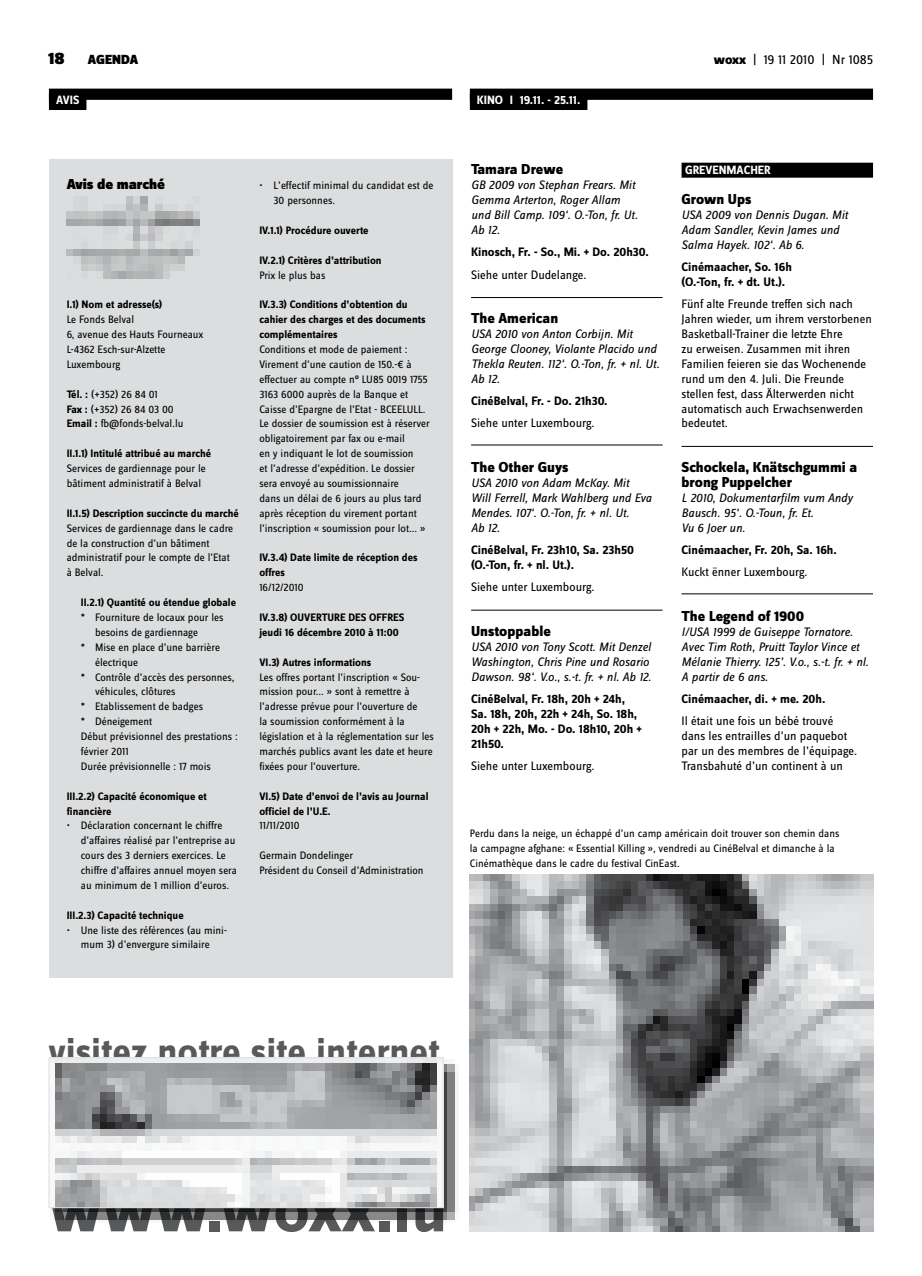
<style>
.page{position:relative;width:922px;height:1276px;background:#fff}
.page>*{position:absolute;margin:0;border:0;box-sizing:border-box;transform-origin:0 0}
.t1{font:700 69.75px "Zine Sans Dis";color:#58595b}
.t2{font:700 39px "Zine Sans Dis";color:#58595b}
.t3{font:900 17.5px "Zine Sans Dis";color:#000}
.t4{font:800 15px/14.9px "Zine Sans Dis";color:#000}
.t5{font:900 15px "Zine Sans Dis";color:#000}
.t6{font:13.75px "Zine Sans Dis";color:#000}
.t7{font:900 13.75px "Zine Sans Dis";color:#000}
.t8{font:italic 12.75px/14.9px "Zine Sans Dis";color:#000}
.t9{font:12.75px/14.9px "Zine Sans Dis";color:#000}
.t10{font:700 12.75px/14.9px "Zine Sans Dis";color:#000}
.t11{font:700 12.5px "Zine Sans Dis";color:#fff}
.t12{font:11.25px/14.9px "Zine Sans Dis";color:#000}
.t13{font:700 11.25px/14.9px "Zine Sans Dis";color:#000}
.s1{font-weight:800}
.s2{font-weight:700}
</style>
<div class="page">
<div style="left:469px;top:89px;width:403px;height:11px;background:#000"></div>
<div style="left:469px;top:94px;width:118px;height:16px;background:#000"></div>
<div style="left:49px;top:89px;width:403px;height:11px;background:#000"></div>
<div style="left:49px;top:94px;width:37px;height:16px;background:#000"></div>
<hr style="left:471px;top:297px;width:191px;height:1px;background:#000">
<hr style="left:471px;top:445px;width:191px;height:1px;background:#000">
<hr style="left:471px;top:610px;width:191px;height:1px;background:#000">
<div style="left:681px;top:163px;width:191px;height:15px;background:#000"></div>
<hr style="left:681px;top:446px;width:191px;height:1px;background:#000">
<hr style="left:681px;top:593px;width:191px;height:1px;background:#000">
<img style="left:469px;top:874px;width:403px;height:357px">
<div style="left:49px;top:159px;width:403px;height:819px;background:#dcddde"></div>
<img style="left:67px;top:197px;width:132px;height:81px">
<div style="left:51px;top:1059px;width:407px;height:164px;background:#000;opacity:.75"></div>
<img style="left:51px;top:1059px;width:390px;height:146px">
<div style="left:49px;top:1057px;width:394px;height:150px;border:1px solid #dcddde"></div>
<h3 class="t3" style="left:48px;top:49px;width:18px">18</h3>
<p class="t7" style="left:88px;top:53px;width:52px">AGENDA</p>
<p class="t6" style="left:713px;top:53px;width:161px"><span class="s1">woxx</span> | 19 11 2010 | Nr 1085</p>
<p class="t11" style="left:56px;top:93px;width:25px">AVIS</p>
<p class="t11" style="left:477px;top:93px;width:105px">KINO I 19.11. - 25.11.</p>
<h3 class="t5" style="left:67px;top:176px;width:100px">Avis de marché</h3>
<p class="t13" style="left:67px;top:298px;width:97px">I.1) Nom et adresse(s)</p>
<p class="t12" style="left:67px;top:313px;width:138px">Le Fonds Belval<br>6, avenue des Hauts Fourneaux<br>L-4362 Esch-sur-Alzette<br>Luxembourg</p>
<p class="t12" style="left:67px;top:387px;width:118px"><span class="s2">Tél. :</span> (+352) 26 84 01<br><span class="s2">Fax :</span> (+352) 26 84 03 00<br><span class="s2">Email :</span> fb@fonds-belval.lu</p>
<p class="t13" style="left:67px;top:447px;width:146px">II.1.1) Intitulé attribué au marché</p>
<p class="t12" style="left:67px;top:461px;width:141px">Services de gardiennage pour le bâtiment administratif à Belval</p>
<p class="t13" style="left:67px;top:506px;width:174px">II.1.5) Description succincte du marché</p>
<p class="t12" style="left:67px;top:521px;width:168px">Services de gardiennage dans le cadre de la construction d’un bâtiment administratif pour le compte de l’Etat à Belval.</p>
<p class="t13" style="left:81px;top:595px;width:157px">II.2.1) Quantité ou étendue globale</p>
<p class="t12" style="left:81px;top:610px;width:144px">* Fourniture de locaux pour les</p>
<p class="t12" style="left:95px;top:625px;width:104px">besoins de gardiennage</p>
<p class="t12" style="left:81px;top:640px;width:141px">* Mise en place d’une barrière</p>
<p class="t12" style="left:95px;top:655px;width:45px">électrique</p>
<p class="t12" style="left:81px;top:670px;width:155px">* Contrôle d’accès des personnes,</p>
<p class="t12" style="left:95px;top:685px;width:82px">véhicules, clôtures</p>
<p class="t12" style="left:81px;top:700px;width:124px">* Etablissement de badges</p>
<p class="t12" style="left:81px;top:714px;width:73px">* Déneigement</p>
<p class="t12" style="left:81px;top:729px;width:158px">Début prévisionnel des prestations :</p>
<p class="t12" style="left:81px;top:744px;width:49px">février 2011</p>
<p class="t12" style="left:81px;top:759px;width:131px">Durée prévisionnelle : 17 mois</p>
<p class="t13" style="left:67px;top:789px;width:142px">III.2.2) Capacité économique et financière</p>
<p class="t12" style="left:81px;top:819px;width:157px;text-indent:-14px">• Déclaration concernant le chiffre d’affaires réalisé par l’entreprise au cours des 3 derniers exercices. Le chiffre d’affaires annuel moyen sera au minimum de 1 million d’euros.</p>
<p class="t13" style="left:67px;top:908px;width:119px">III.2.3) Capacité technique</p>
<p class="t12" style="left:67px;top:923px;width:162px;text-align:center">• Une liste des références (au mini&shy;mum 3) d’envergure similaire</p>
<p class="t12" style="left:273px;top:179px;width:161px;text-indent:-14px">• L’effectif minimal du candidat est de<br>30 personnes.</p>
<p class="t13" style="left:259px;top:223px;width:111px">IV.1.1) Procédure ouverte</p>
<p class="t13" style="left:259px;top:253px;width:124px">IV.2.1) Critères d’attribution</p>
<p class="t12" style="left:259px;top:268px;width:68px">Prix le plus bas</p>
<p class="t13" style="left:259px;top:298px;width:167px">IV.3.3) Conditions d’obtention du cahier des charges et des documents complémentaires</p>
<p class="t12" style="left:259px;top:342px;width:172px">Conditions et mode de paiement :<br>Virement d’une caution de 150.-€ à effectuer au compte n° LU85 0019 1755<br>3163 6000 auprès de la Banque et Caisse d’Epargne de l’Etat - BCEELULL.<br>Le dossier de soumission est à réserver obligatoirement par fax ou e-mail<br>en y indiquant le lot de soumission<br>et l’adresse d’expédition. Le dossier sera envoyé au soumissionnaire<br>dans un délai de 6 jours au plus tard après réception du virement portant l’inscription « soumission pour lot... »</p>
<p class="t13" style="left:259px;top:551px;width:160px">IV.3.4) Date limite de réception des offres</p>
<p class="t12" style="left:259px;top:581px;width:46px">16/12/2010</p>
<p class="t13" style="left:259px;top:610px;width:58px">IV.3.8) OUVERTURE</p>
<p class="t13" style="left:259px;top:610px;width:146px;text-indent:89px">DES OFFRES jeudi 16 décembre 2010 à 11:00</p>
<p class="t13" style="left:259px;top:655px;width:113px">VI.3) Autres informations</p>
<p class="t12" style="left:259px;top:670px;width:176px">Les offres portant l’inscription « Sou&shy;mission pour... » sont à remettre à l’adresse prévue pour l’ouverture de<br>la soumission conformément à la législation et à la réglementation sur les marchés publics avant les date et heure fixées pour l’ouverture.</p>
<p class="t13" style="left:259px;top:789px;width:171px">VI.5) Date d’envoi de l’avis au Journal officiel de l’U.E.</p>
<p class="t12" style="left:259px;top:819px;width:42px">11/11/2010</p>
<p class="t12" style="left:259px;top:848px;width:166px">Germain Dondelinger<br>Président du Conseil d’Administration</p>
<h3 class="t4" style="left:471px;top:163px;width:94px">Tamara Drewe</h3>
<p class="t8" style="left:471px;top:178px;width:168px">GB 2009 von Stephan Frears. Mit<br>Gemma Arterton, Roger Allam und Bill Camp. 109‘. O.-Ton, fr. Ut.<br>Ab 12.</p>
<p class="t10" style="left:471px;top:245px;width:179px">Kinosch, Fr. - So., Mi. + Do. 20h30.</p>
<p class="t9" style="left:471px;top:268px;width:117px">Siehe unter Dudelange.</p>
<h3 class="t4" style="left:471px;top:312px;width:89px">The American</h3>
<p class="t8" style="left:471px;top:327px;width:190px">USA 2010 von Anton Corbijn. Mit<br>George Clooney, Violante Placido und<br>Thekla Reuten. 112‘. O.-Ton, fr. + nl. Ut.<br>Ab 12.</p>
<p class="t10" style="left:471px;top:394px;width:138px">CinéBelval, Fr. - Do. 21h30.</p>
<p class="t9" style="left:471px;top:416px;width:125px">Siehe unter Luxembourg.</p>
<h3 class="t4" style="left:471px;top:460px;width:99px">The Other Guys</h3>
<p class="t8" style="left:471px;top:475px;width:182px">USA 2010 von Adam McKay. Mit<br>Will Ferrell, Mark Wahlberg und Eva<br>Mendes. 107‘. O.-Ton, fr. + nl. Ut.<br>Ab 12.</p>
<p class="t10" style="left:471px;top:543px;width:164px">CinéBelval, Fr. 23h10, Sa. 23h50 (O.-Ton, fr. + nl. Ut.).</p>
<p class="t9" style="left:471px;top:580px;width:125px">Siehe unter Luxembourg.</p>
<h3 class="t4" style="left:471px;top:624px;width:81px">Unstoppable</h3>
<p class="t8" style="left:471px;top:639px;width:182px">USA 2010 von Tony Scott. Mit Denzel<br>Washington, Chris Pine und Rosario<br>Dawson. 98‘. V.o., s.-t. fr. + nl. Ab 12.</p>
<p class="t10" style="left:471px;top:692px;width:172px">CinéBelval, Fr. 18h, 20h + 24h,<br>Sa. 18h, 20h, 22h + 24h, So. 18h,<br>20h + 22h, Mo. - Do. 18h10, 20h +<br>21h50.</p>
<p class="t9" style="left:471px;top:759px;width:125px">Siehe unter Luxembourg.</p>
<p class="t11" style="left:685px;top:164px;width:87px">Grevenmacher</p>
<h3 class="t4" style="left:681px;top:193px;width:71px">Grown Ups</h3>
<p class="t8" style="left:681px;top:207px;width:168px">USA 2009 von Dennis Dugan. Mit<br>Adam Sandler, Kevin James und<br>Salma Hayek. 102‘. Ab 6.</p>
<p class="t10" style="left:681px;top:260px;width:112px">Cinémaacher, So. 16h (O.-Ton, fr. + dt. Ut.).</p>
<p class="t9" style="left:681px;top:297px;width:192px">Fünf alte Freunde treffen sich nach<br>Jahren wieder, um ihrem verstorbenen<br>Basketball-Trainer die letzte Ehre<br>zu erweisen. Zusammen mit ihren<br>Familien feieren sie das Wochenende rund um den 4. Juli. Die Freunde stellen fest, dass Älterwerden nicht automatisch auch Erwachsenwerden bedeutet.</p>
<h3 class="t4" style="left:681px;top:460px;width:177px">Schockela, Knätschgummi a brong Puppelcher</h3>
<p class="t8" style="left:681px;top:490px;width:173px">L 2010, Dokumentarfilm vum Andy<br>Bausch. 95‘. O.-Toun, fr. Et.<br>Vu 6 Joer un.</p>
<p class="t10" style="left:681px;top:543px;width:157px">Cinémaacher, Fr. 20h, Sa. 16h.</p>
<p class="t9" style="left:681px;top:565px;width:127px">Kuckt ënner Luxembourg.</p>
<h3 class="t4" style="left:681px;top:609px;width:124px">The Legend of 1900</h3>
<p class="t8" style="left:681px;top:624px;width:188px">I/USA 1999 de Guiseppe Tornatore.<br>Avec Tim Roth, Pruitt Taylor Vince et<br>Mélanie Thierry. 125’. V.o., s.-t. fr. + nl.<br>A partir de 6 ans.</p>
<p class="t10" style="left:681px;top:692px;width:145px">Cinémaacher, di. + me. 20h.</p>
<p class="t9" style="left:681px;top:714px;width:177px">Il était une fois un bébé trouvé dans les entrailles d’un paquebot par un des membres de l’équipage.<br>Transbahuté d’un continent à un</p>
<p class="t12" style="left:469px;top:827px;width:371px">Perdu dans la neige, un échappé d’un camp américain doit trouver son chemin dans la campagne afghane: « Essential Killing », vendredi au CinéBelval et dimanche à la<br>Cinémathèque dans le cadre du festival CinEast.</p>
<h2 class="t2" style="left:49px;top:1031px;width:392px">visitez notre site internet</h2>
<h1 class="t1" style="left:49px;top:1171px;width:400px">www.woxx.lu</h1>
</div>
